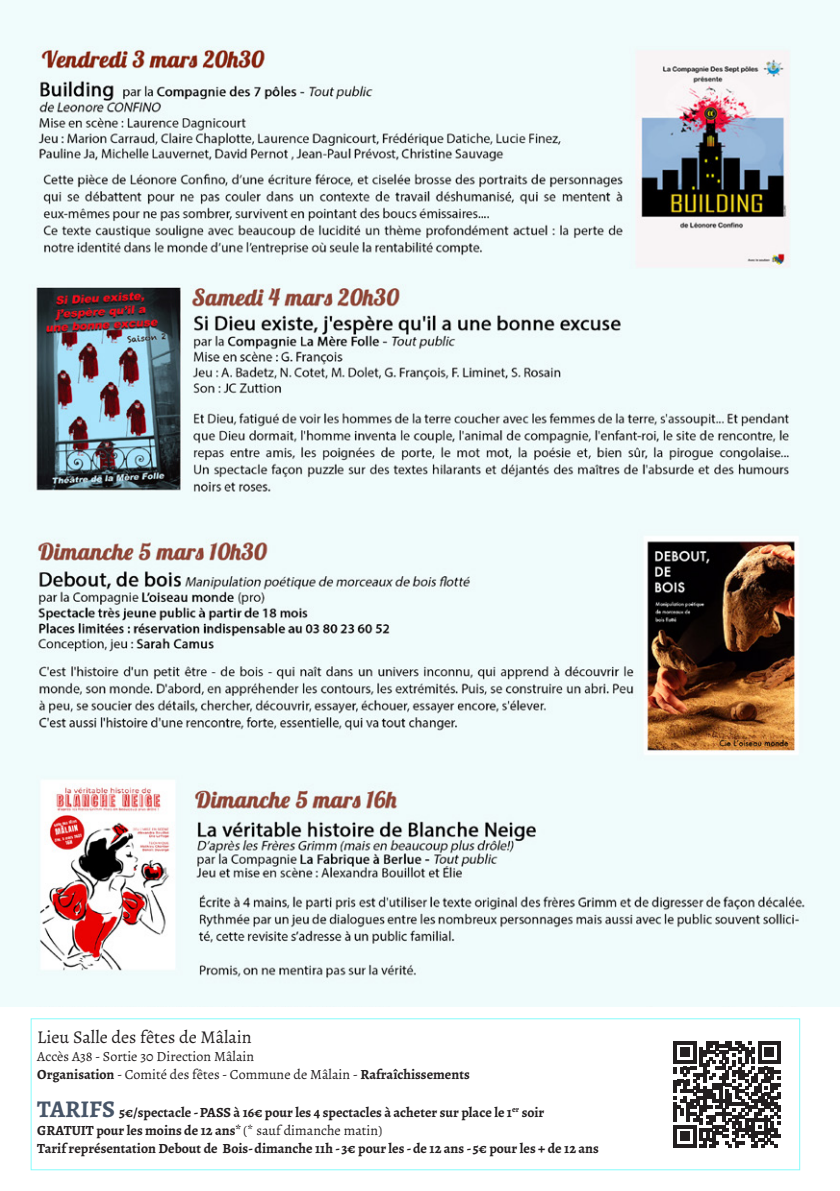
<style>
.page{position:relative;width:840px;height:1191px;background:#fff}
.page>*{position:absolute;margin:0;border:0;box-sizing:border-box;transform-origin:0 0}
.t1{font:18px "Alegreya";color:#231f20}
.t2{font:700 14px/18px "Alegreya";color:#231f20}
.t3{font:14px/18px "Alegreya";color:#231f20}
.s1{font-weight:700}
.s2{font-size:24px;color:#475568}
.s3{font-weight:400}
</style>
<div class="page">
<img style="left:0;top:0;width:839px;height:1006px">
<div style="left:31px;top:1018px;width:768px;height:152px;border:1px solid #85fcfc"></div>
<svg style="left:673px;top:1041px;width:107px;height:106px"></svg>
<p class="t1" style="left:37px;top:1026px;width:216px">Lieu Salle des fêtes de Mâlain</p>
<p class="t3" style="left:37px;top:1047px;width:433px">Accès A38 - Sortie 30 Direction Mâlain<br><span class="s1">Organisation</span> - Comité des fêtes - Commune de Mâlain - <span class="s1">Rafraîchissements</span></p>
<p class="t2" style="left:37px;top:1103px;width:563px"><span class="s2">TARIFS</span> 5€/spectacle - PASS à 16€ pour les 4 spectacles à acheter sur place le 1<sup>er</sup> soir<br>GRATUIT pour les moins de 12 ans* <span class="s3">(* sauf dimanche matin)<br></span>Tarif représentation Debout de Bois- dimanche 11h - 3€ pour les - de 12 ans - 5€ pour les + de 12 ans</p>
</div>
